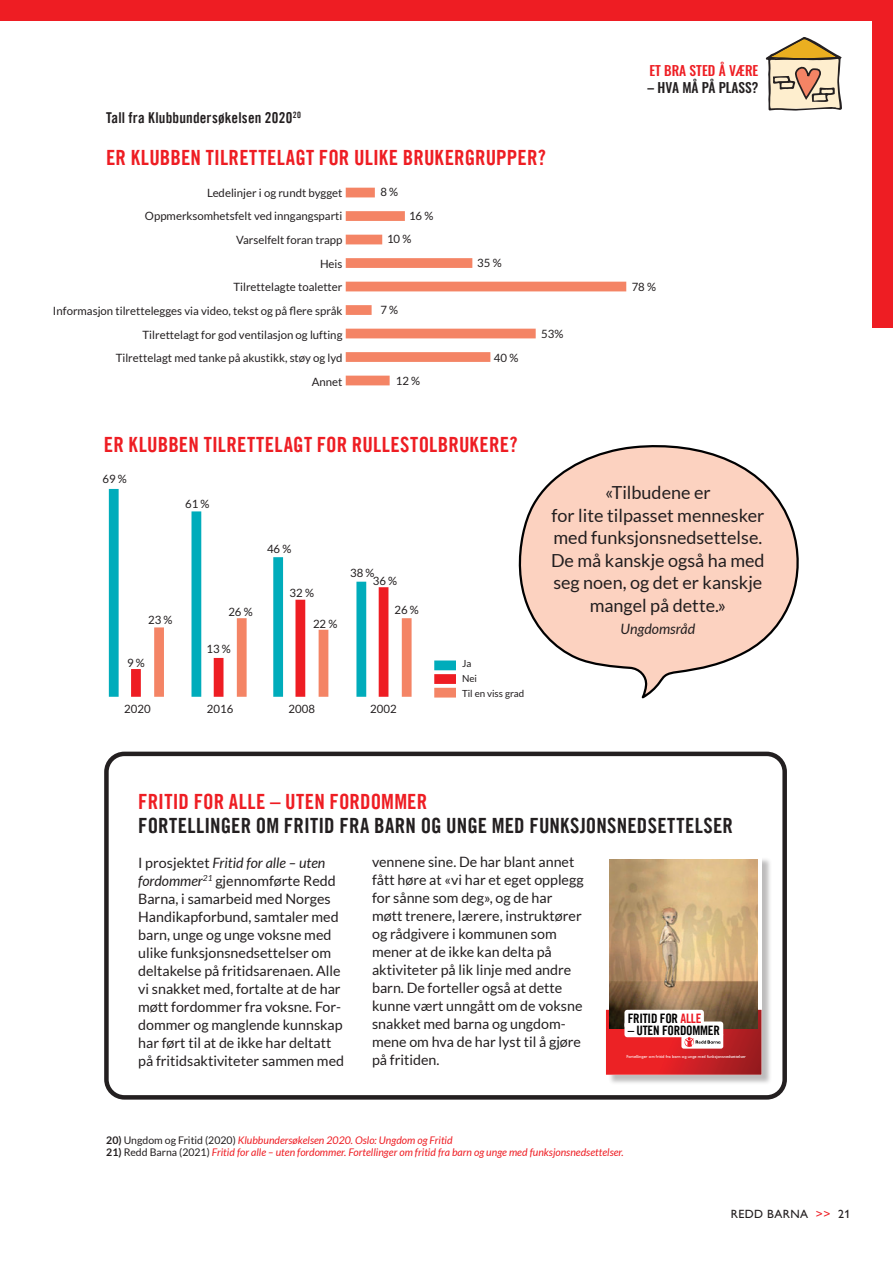
<style>
.page{position:relative;width:893px;height:1263px;background:#fff}
.page>*{position:absolute;margin:0;border:0;box-sizing:border-box;transform-origin:0 0}
.t1{font:21px "Trade Gothic LT Com Bd Cn 20";letter-spacing:.01em;color:#ee1d23}
.t2{font:21px "Trade Gothic LT Com Bd Cn 20";letter-spacing:.01em;color:#231f20}
.t3{font:18px/22.5px "Lato";color:#231f20;text-align:center}
.t4{font:15px "Trade Gothic LT Com Bd Cn 20";letter-spacing:.01em;color:#231f20}
.t5{font:14.25px/18px "Lato";color:#231f20}
.t6{font:italic 14.25px "Lato";color:#231f20}
.t7{font:500 13.5px "Oswald";color:#ee1d23}
.t8{font:500 13.5px "Oswald";color:#231f20}
.t9{font:13.05px "Trade Gothic LT Com Bd Cn 20";letter-spacing:-.02em;color:#000001}
.t10{font:12px "Gill Sans Infant Std";letter-spacing:.03em;color:#231f20}
.t11{font:11.4px/23.7px "Lato";color:#231f20;text-align:right}
.t12{font:italic 10.5px "Lato";color:#ee1d23}
.t13{font:9.75px/14.7px "Lato";color:#231f20}
.t14{font:4.5px "Gill Sans Infant Std";color:#fff}
.s1{font-style:italic}
.s2{color:#ec1d26}
.s3{font-weight:700;font-style:normal;color:#231f20}
.s4{font-style:normal;color:#231f20}
.s5{color:#ee1d23}
</style>
<div class="page">
<div style="left:0;top:0;width:893px;height:327px;background:#ee1d23"></div>
<div style="left:0;top:21px;width:872px;height:340px;background:#fff"></div>
<div style="left:104px;top:752px;width:683px;height:347px;border:4px solid #231f20;border-radius:18px"></div>
<div style="left:346px;top:188px;width:29px;height:9px;background:#f48465"></div>
<div style="left:346px;top:211px;width:59px;height:10px;background:#f48465"></div>
<div style="left:346px;top:235px;width:36px;height:9px;background:#f48465"></div>
<div style="left:346px;top:258px;width:126px;height:10px;background:#f48465"></div>
<div style="left:346px;top:282px;width:280px;height:9px;background:#f48465"></div>
<div style="left:346px;top:305px;width:26px;height:10px;background:#f48465"></div>
<div style="left:346px;top:329px;width:190px;height:9px;background:#f48465"></div>
<div style="left:346px;top:352px;width:144px;height:10px;background:#f48465"></div>
<div style="left:346px;top:376px;width:44px;height:9px;background:#f48465"></div>
<div style="left:109px;top:489px;width:10px;height:208px;background:#00acbb"></div>
<div style="left:191px;top:511px;width:10px;height:186px;background:#00acbb"></div>
<div style="left:273px;top:557px;width:10px;height:140px;background:#00acbb"></div>
<div style="left:356px;top:582px;width:10px;height:115px;background:#00acbb"></div>
<div style="left:131px;top:669px;width:10px;height:28px;background:#ee1d23"></div>
<div style="left:214px;top:658px;width:9px;height:39px;background:#ee1d23"></div>
<div style="left:295px;top:600px;width:10px;height:97px;background:#ee1d23"></div>
<div style="left:379px;top:587px;width:9px;height:110px;background:#ee1d23"></div>
<div style="left:154px;top:627px;width:10px;height:70px;background:#f48465"></div>
<div style="left:237px;top:618px;width:10px;height:79px;background:#f48465"></div>
<div style="left:319px;top:630px;width:9px;height:67px;background:#f48465"></div>
<div style="left:402px;top:618px;width:10px;height:79px;background:#f48465"></div>
<div style="left:434px;top:660px;width:22px;height:10px;background:#00acbb"></div>
<div style="left:434px;top:674px;width:22px;height:10px;background:#ee1d23"></div>
<div style="left:434px;top:688px;width:22px;height:9px;background:#f48465"></div>
<div style="left:608px;top:857px;width:164px;height:229px;background:#231f20;opacity:.3"></div>
<svg style="left:608px;top:857px;width:153px;height:3px"></svg>
<svg style="left:606px;top:860px;width:155px;height:150px"></svg>
<img style="left:610px;top:860px;width:148px;height:150px">
<svg style="left:606px;top:1010px;width:155px;height:65px"></svg>
<svg style="left:765px;top:37px;width:77px;height:74px"></svg>
<svg style="left:518px;top:445px;width:281px;height:254px"></svg>
<p class="t4" style="left:106px;top:108px;width:196px">Tall fra Klubbundersøkelsen 2020<sup>20</sup></p>
<h1 class="t1" style="left:106px;top:145px;width:442px">ER KLUBBEN TILRETTELAGT FOR ULIKE BRUKERGRUPPER?</h1>
<p class="t11" style="left:53px;top:181px;width:291px">Ledelinjer i og rundt bygget<br>Oppmerksomhetsfelt ved inngangsparti<br>Varselfelt foran trapp<br>Heis<br>Tilrettelagte toaletter<br>Informasjon tilrettelegges via video, tekst og på flere språk<br>Tilrettelagt for god ventilasjon og lufting<br>Tilrettelagt med tanke på akustikk, støy og lyd<br>Annet</p>
<p class="t11" style="left:380px;top:180px;width:19px">8 %</p>
<p class="t11" style="left:387px;top:204px;width:48px;text-align:left;text-indent:22px">16 %<br>10 %</p>
<p class="t11" style="left:380px;top:298px;width:19px">7 %</p>
<p class="t11" style="left:396px;top:369px;width:26px">12 %</p>
<p class="t11" style="left:477px;top:251px;width:26px">35 %</p>
<p class="t11" style="left:494px;top:345px;width:26px">40 %</p>
<h1 class="t1" style="left:104px;top:431px;width:415px">ER KLUBBEN TILRETTELAGT FOR RULLESTOLBRUKERE?</h1>
<p class="t11" style="left:102px;top:467px;width:26px">69 %</p>
<p class="t11" style="left:541px;top:322px;width:24px">53%</p>
<p class="t7" style="left:649px;top:64px;width:111px">ET BRA STED Å VÆRE</p>
<p class="t8" style="left:648px;top:80px;width:112px">– HVA MÅ PÅ PLASS?</p>
<p class="t11" style="left:632px;top:275px;width:26px">78 %</p>
<p class="t11" style="left:185px;top:492px;width:26px">61 %</p>
<p class="t11" style="left:148px;top:608px;width:26px">23 %</p>
<p class="t11" style="left:228px;top:599px;width:26px">26 %</p>
<p class="t11" style="left:206px;top:637px;width:26px">13 %</p>
<p class="t11" style="left:267px;top:537px;width:26px">46 %</p>
<p class="t11" style="left:290px;top:581px;width:26px">32 %</p>
<p class="t11" style="left:313px;top:611px;width:26px">22 %</p>
<p class="t11" style="left:350px;top:560px;width:26px">38 %</p>
<p class="t11" style="left:373px;top:569px;width:26px">36 %</p>
<p class="t11" style="left:394px;top:598px;width:26px">26 %</p>
<p class="t11" style="left:127px;top:651px;width:19px">9 %</p>
<p class="t11" style="left:124px;top:697px;width:28px">2020</p>
<p class="t11" style="left:207px;top:697px;width:28px">2016</p>
<p class="t11" style="left:289px;top:697px;width:28px">2008</p>
<p class="t11" style="left:370px;top:697px;width:28px">2002</p>
<p class="t13" style="left:462px;top:656px;width:64px">Ja<br>Nei<br>Til en viss grad</p>
<p class="t3" style="left:551px;top:481px;width:215px">«Tilbudene er<br>for lite tilpasset mennesker med funksjonsnedsettelse.<br>De må kanskje også ha med seg noen, og det er kanskje mangel på dette.»</p>
<p class="t6" style="left:621px;top:621px;width:76px">Ungdomsråd</p>
<h1 class="t1" style="left:138px;top:788px;width:291px">FRITID FOR ALLE – UTEN FORDOMMER</h1>
<h1 class="t2" style="left:138px;top:812px;width:596px">FORTELLINGER OM FRITID FRA BARN OG UNGE MED FUNKSJONSNEDSETTELSER</h1>
<p class="t5" style="left:138px;top:853px;width:207px">I prosjektet <span class="s1">Fritid for alle – uten fordommer</span><sup>21</sup> gjennomførte Redd<br>Barna, i samarbeid med Norges<br>Handikapforbund, samtaler med barn, unge og unge voksne med ulike funksjonsnedsettelser om deltakelse på fritidsarenaen. Alle vi snakket med, fortalte at de har møtt fordommer fra voksne. For&shy;dommer og manglende kunnskap har ført til at de ikke har deltatt på fritidsaktiviteter sammen med</p>
<p class="t5" style="left:372px;top:852px;width:213px">vennene sine. De har blant annet fått høre at «vi har et eget opplegg for sånne som deg», og de har møtt trenere, lærere, instruktører og rådgivere i kommunen som mener at de ikke kan delta på aktiviteter på lik linje med andre barn. De forteller også at dette kunne vært unngått om de voksne snakket med barna og ungdom&shy;mene om hva de har lyst til å gjøre på fritiden.</p>
<p class="t9" style="left:628px;top:1010px;width:75px">FRITID FOR <span class="s2">ALLE</span></p>
<p class="t9" style="left:628px;top:1022px;width:94px">– UTEN FORDOMMER</p>
<p class="t14" style="left:626px;top:1054px;width:121px">Fortellinger om fritid fra barn og unge med funksjonsnedsettelser</p>
<p class="t12" style="left:106px;top:1134px;width:348px"><span class="s3">20)</span> <span class="s4">Ungdom og Fritid (2020)</span> Klubbundersøkelsen 2020. Oslo: Ungdom og Fritid</p>
<p class="t12" style="left:106px;top:1146px;width:519px"><span class="s3">21)</span> <span class="s4">Redd Barna (2021)</span> Fritid for alle – uten fordommer. Fortellinger om fritid fra barn og unge med funksjonsnedsettelser.</p>
<p class="t10" style="left:731px;top:1207px;width:121px">REDD BARNA <span class="s5">&gt;&gt;</span> 21</p>
</div>
